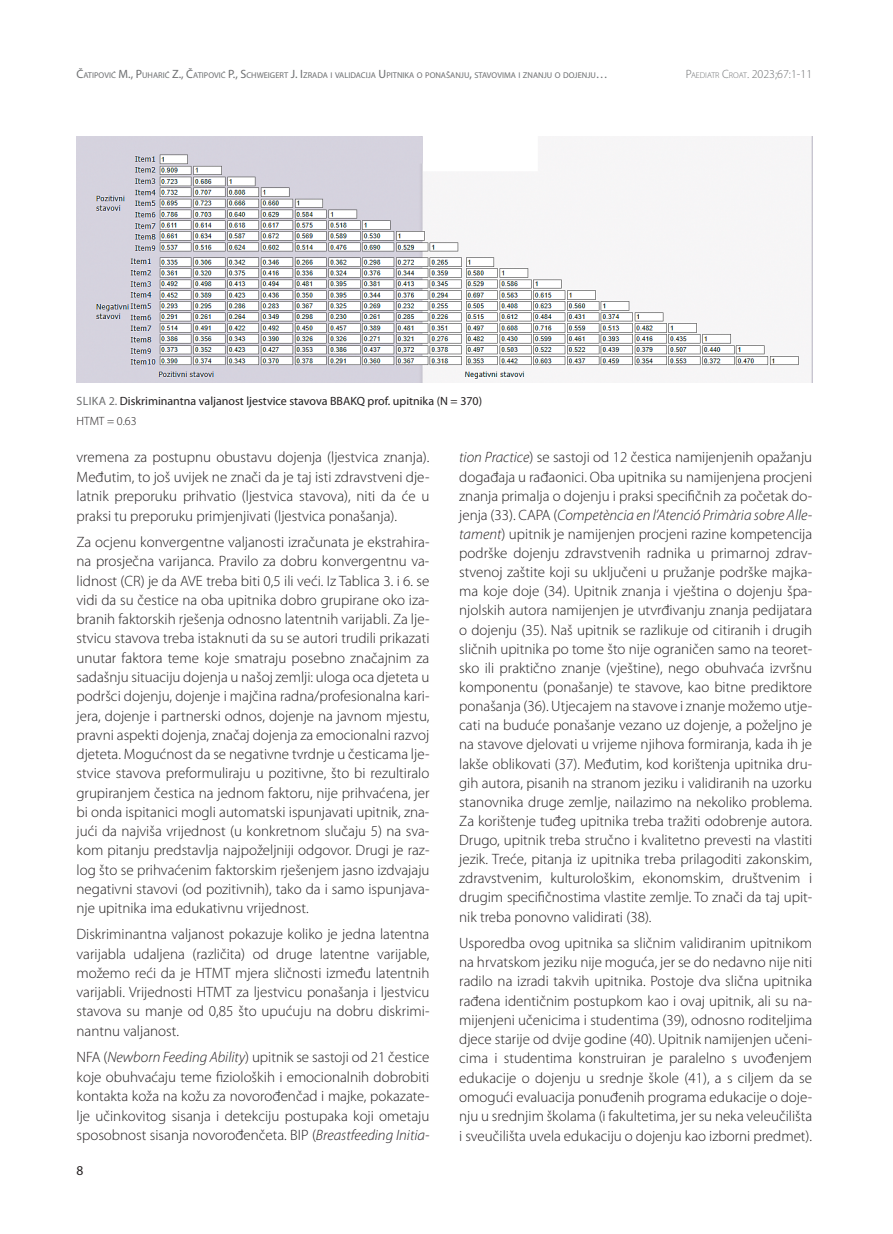
<style>
.page{position:relative;width:893px;height:1234px;background:#fff}
.page>*{position:absolute;margin:0;border:0;box-sizing:border-box;transform-origin:0 0}
.t1{font:300 15px/19.2px "Myriad Pro";color:#231f20;text-align:justify}
.t2{font:13.5px "Myriad Pro";color:#231f20}
.t3{font:12px/20.7px "Myriad Pro";color:#231f20}
.t4{font:300 12px "Myriad Pro";color:#6d6f71}
.t5{font:8.4px "Myriad Pro";color:#6d6f71}
.s1{font-size:12px}
.s2{font-size:8.4px}
.s3{color:#6d6f71}
.s4{font-weight:300}
.s5{font-style:italic}
</style>
<div class="page">
<img style="left:77px;top:136px;width:735px;height:247px">
<p class="t5" style="left:77px;top:70px;width:533px"><span class="s1">Č</span>ATIPOVIĆ <span class="s1">M., P</span> UHARIĆ <span class="s1">Z., Č</span>ATIPOVIĆ <span class="s1">P., S</span>CHWEIGERT <span class="s1">J. I</span> ZRADA I VALIDACIJA <span class="s1">U</span> PITNIKA O PONAŠANJU<span class="s1">,</span> STAVOVIMA I ZNANJU O DOJENJU<span class="s1">…</span></p>
<p class="t4" style="left:686px;top:67px;width:128px">P<span class="s2">AEDIATR</span> C<span class="s2">ROAT</span>. 2023;67:1-11</p>
<p class="t3" style="left:77px;top:390px;width:407px"><span class="s3">Slika 2.</span> Diskriminantna valjanost ljestvice stavova BBAKQ prof. upitnika (N = 370)<br><span class="s4">HTMT = 0.63</span></p>
<p class="t1" style="left:77px;top:447px;width:354px">vremena za postupnu obustavu dojenja (ljestvica znanja).<br>Međutim, to još uvijek ne znači da je taj isti zdravstveni dje&shy;latnik preporuku prihvatio (ljestvica stavova), niti da će u praksi tu preporuku primjenjivati (ljestvica ponašanja).</p>
<p class="t1" style="left:77px;top:532px;width:354px">Za ocjenu konvergentne valjanosti izračunata je ekstrahira&shy;na prosječna varijanca. Pravilo za dobru konvergentnu va&shy;lidnost (CR) je da AVE treba biti 0,5 ili veći. Iz Tablica 3. i 6. se vidi da su čestice na oba upitnika dobro grupirane oko iza&shy;branih faktorskih rješenja odnosno latentnih varijabli. Za lje&shy;stvicu stavova treba istaknuti da su se autori trudili prikazati unutar faktora teme koje smatraju posebno značajnim za sadašnju situaciju dojenja u našoj zemlji: uloga oca djeteta u podršci dojenju, dojenje i majčina radna/profesionalna kari&shy;jera, dojenje i partnerski odnos, dojenje na javnom mjestu, pravni aspekti dojenja, značaj dojenja za emocionalni razvoj djeteta. Mogućnost da se negativne tvrdnje u česticama lje&shy;stvice stavova preformuliraju u pozitivne, što bi rezultiralo grupiranjem čestica na jednom faktoru, nije prihvaćena, jer bi onda ispitanici mogli automatski ispunjavati upitnik, zna&shy;jući da najviša vrijednost (u konkretnom slučaju 5) na sva&shy;kom pitanju predstavlja najpoželjniji odgovor. Drugi je raz&shy;log što se prihvaćenim faktorskim rješenjem jasno izdvajaju negativni stavovi (od pozitivnih), tako da i samo ispunjava&shy;nje upitnika ima edukativnu vrijednost.</p>
<p class="t1" style="left:77px;top:924px;width:354px">Diskriminantna valjanost pokazuje koliko je jedna latentna varijabla udaljena (različita) od druge latentne varijable, možemo reći da je HTMT mjera sličnosti između latentnih varijabli. Vrijednosti HTMT za ljestvicu ponašanja i ljestvicu stavova su manje od 0,85 što upućuju na dobru diskrimi&shy;nantnu valjanost.</p>
<p class="t1" style="left:77px;top:1047px;width:354px">NFA (<span class="s5">Newborn Feeding Ability</span>) upitnik se sastoji od 21 čestice koje obuhvaćaju teme fizioloških i emocionalnih dobrobiti kontakta koža na kožu za novorođenčad i majke, pokazate&shy;lje učinkovitog sisanja i detekciju postupaka koji ometaju sposobnost sisanja novorođenčeta. BIP (<span class="s5">Breastfeeding Initia-</span></p>
<p class="t1" style="left:459px;top:448px;width:354px"><span class="s5">tion Practice</span>) se sastoji od 12 čestica namijenjenih opažanju događaja u rađaonici. Oba upitnika su namijenjena procjeni znanja primalja o dojenju i praksi specifičnih za početak do&shy;jenja (33). CAPA (<span class="s5">Competència en l’Atenció Primària sobre Alle&shy;tament</span>) upitnik je namijenjen procjeni razine kompetencija podrške dojenju zdravstvenih radnika u primarnoj zdrav&shy;stvenoj zaštite koji su uključeni u pružanje podrške majka&shy;ma koje doje (34). Upitnik znanja i vještina o dojenju špa&shy;njolskih autora namijenjen je utvrđivanju znanja pedijatara o dojenju (35). Naš upitnik se razlikuje od citiranih i drugih sličnih upitnika po tome što nije ograničen samo na teoret&shy;sko ili praktično znanje (vještine), nego obuhvaća izvršnu komponentu (ponašanje) te stavove, kao bitne prediktore ponašanja (36). Utjecajem na stavove i znanje možemo utje&shy;cati na buduće ponašanje vezano uz dojenje, a poželjno je na stavove djelovati u vrijeme njihova formiranja, kada ih je lakše oblikovati (37). Međutim, kod korištenja upitnika dru&shy;gih autora, pisanih na stranom jeziku i validiranih na uzorku stanovnika druge zemlje, nailazimo na nekoliko problema.<br>Za korištenje tuđeg upitnika treba tražiti odobrenje autora.<br>Drugo, upitnik treba stručno i kvalitetno prevesti na vlastiti jezik. Treće, pitanja iz upitnika treba prilagoditi zakonskim, zdravstvenim, kulturološkim, ekonomskim, društvenim i drugim specifičnostima vlastite zemlje. To znači da taj upit&shy;nik treba ponovno validirati (38).</p>
<p class="t1" style="left:459px;top:933px;width:354px">Usporedba ovog upitnika sa sličnim validiranim upitnikom na hrvatskom jeziku nije moguća, jer se do nedavno nije niti radilo na izradi takvih upitnika. Postoje dva slična upitnika rađena identičnim postupkom kao i ovaj upitnik, ali su na&shy;mijenjeni učenicima i studentima (39), odnosno roditeljima djece starije od dvije godine (40). Upitnik namijenjen učeni&shy;cima i studentima konstruiran je paralelno s uvođenjem edukacije o dojenju u srednje škole (41), a s ciljem da se omogući evaluacija ponuđenih programa edukacije o doje&shy;nju u srednjim školama (i fakultetima, jer su neka veleučilišta i sveučilišta uvela edukaciju o dojenju kao izborni predmet).</p>
<p class="t2" style="left:77px;top:1161px;width:8px">8</p>
</div>
